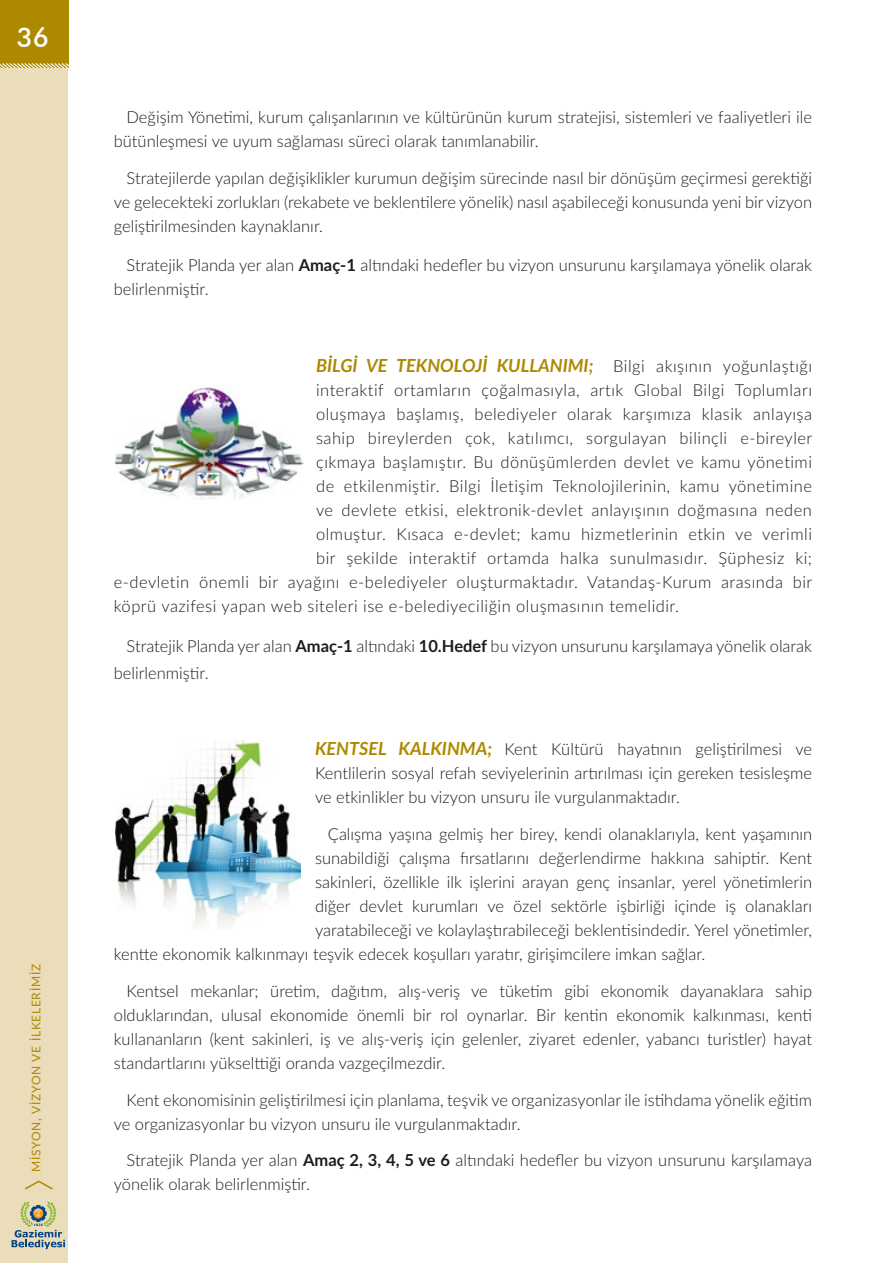
<style>
.page{position:relative;width:893px;height:1263px;background:#fff}
.page>*{position:absolute;margin:0;border:0;box-sizing:border-box;transform-origin:0 0}
.t1{font:500 27px "Futura BT";color:#fff}
.t2{font:italic 700 18px "Lato";color:#ad8900}
.t3{font:300 16.5px/24px "Lato";color:#1d1d1b}
.t4{font:300 16.5px "Lato";letter-spacing:.03em;color:#1d1d1b}
.t5{font:12px "Lato";letter-spacing:.06em;color:#ad8900}
.s1{font-weight:700}
.s2{font-weight:300;font-style:normal;font-size:16.5px;color:#1d1d1b}
.s3{font-weight:700;font-style:italic;font-size:18px;color:#ad8900}
</style>
<div class="page">
<div style="left:0;top:0;width:68px;height:68px;background:#ad8900"></div>
<svg style="left:0;top:62px;width:69px;height:6px"></svg>
<div style="left:0;top:68px;width:68px;height:1195px;background:#ebdcba"></div>
<svg style="left:25px;top:1180px;width:28px;height:10px"></svg>
<svg style="left:12px;top:1201px;width:53px;height:48px"></svg>
<img style="left:116px;top:741px;width:185px;height:186px">
<img style="left:115px;top:386px;width:188px;height:113px">
<h1 class="t1" style="left:16px;top:21px;width:34px">36</h1>
<p class="t5" style="left:28px;top:1172px;width:209px;rotate:-90deg">MİSYON, VİZYON VE İLKELERİMİZ</p>
<p class="t3" style="left:114px;top:104px;width:700px;text-indent:13px">Değişim Yönetimi, kurum çalışanlarının ve kültürünün kurum stratejisi, sistemleri ve faaliyetleri ile bütünleşmesi ve uyum sağlaması süreci olarak tanımlanabilir.</p>
<p class="t3" style="left:114px;top:165px;width:700px;text-align:justify;text-indent:13px">Stratejilerde yapılan değişiklikler kurumun değişim sürecinde nasıl bir dönüşüm geçirmesi gerektiği ve gelecekteki zorlukları (rekabete ve beklentilere yönelik) nasıl aşabileceği konusunda yeni bir vizyon geliştirilmesinden kaynaklanır.</p>
<p class="t3" style="left:114px;top:253px;width:700px;text-indent:13px">Stratejik Planda yer alan <span class="s1">Amaç-1</span> altındaki hedefler bu vizyon unsurunu karşılamaya yönelik olarak belirlenmiştir.</p>
<p class="t2" style="left:316px;top:352px;width:498px">BILGI VE TEKNOLOJI KULLANIMI; <span class="s2">Bilgi akışının yoğunlaştığı</span></p>
<p class="t4" style="left:316px;top:378px;width:497px">interaktif ortamların çoğalmasıyla, artık Global Bilgi Toplumları</p>
<p class="t4" style="left:316px;top:402px;width:498px">oluşmaya başlamış, belediyeler olarak karşımıza klasik anlayışa</p>
<p class="t4" style="left:316px;top:426px;width:498px">sahip bireylerden çok, katılımcı, sorgulayan bilinçli e-bireyler</p>
<p class="t4" style="left:316px;top:450px;width:497px">çıkmaya başlamıştır. Bu dönüşümlerden devlet ve kamu yönetimi</p>
<p class="t4" style="left:316px;top:474px;width:497px">de etkilenmiştir. Bilgi İletişim Teknolojilerinin, kamu yönetimine</p>
<p class="t4" style="left:316px;top:498px;width:497px">ve devlete etkisi, elektronik-devlet anlayışının doğmasına neden</p>
<p class="t4" style="left:316px;top:522px;width:497px">olmuştur. Kısaca e-devlet; kamu hizmetlerinin etkin ve verimli</p>
<p class="t4" style="left:316px;top:546px;width:497px">bir şekilde interaktif ortamda halka sunulmasıdır. Şüphesiz ki;</p>
<p class="t4" style="left:114px;top:570px;width:700px">e-devletin önemli bir ayağını e-belediyeler oluşturmaktadır. Vatandaş-Kurum arasında bir</p>
<p class="t4" style="left:114px;top:594px;width:567px">köprü vazifesi yapan web siteleri ise e-belediyeciliğin oluşmasının temelidir.</p>
<p class="t3" style="left:114px;top:632px;width:700px;line-height:27px;text-indent:13px">Stratejik Planda yer alan <span class="s1">Amaç-1</span> altındaki <span class="s1">10.Hedef</span> bu vizyon unsurunu karşılamaya yönelik olarak belirlenmiştir.</p>
<p class="t3" style="left:315px;top:737px;width:499px;text-align:justify"><span class="s3">KENTSEL KALKINMA;</span> Kent Kültürü hayatının geliştirilmesi ve Kentlilerin sosyal refah seviyelerinin artırılması için gereken tesisleşme ve etkinlikler bu vizyon unsuru ile vurgulanmaktadır.</p>
<p class="t3" style="left:328px;top:821px;width:486px">Çalışma yaşına gelmiş her birey, kendi olanaklarıyla, kent yaşamının</p>
<p class="t3" style="left:315px;top:845px;width:499px">sunabildiği çalışma fırsatlarını değerlendirme hakkına sahiptir. Kent</p>
<p class="t3" style="left:315px;top:869px;width:499px">sakinleri, özellikle ilk işlerini arayan genç insanlar, yerel yönetimlerin</p>
<p class="t3" style="left:315px;top:893px;width:499px">diğer devlet kurumları ve özel sektörle işbirliği içinde iş olanakları</p>
<p class="t3" style="left:315px;top:917px;width:499px">yaratabileceği ve kolaylaştırabileceği beklentisindedir. Yerel yönetimler,</p>
<p class="t3" style="left:114px;top:941px;width:593px">kentte ekonomik kalkınmayı teşvik edecek koşulları yaratır, girişimcilere imkan sağlar.</p>
<p class="t3" style="left:114px;top:978px;width:700px;text-align:justify;text-indent:13px">Kentsel mekanlar; üretim, dağıtım, alış-veriş ve tüketim gibi ekonomik dayanaklara sahip olduklarından, ulusal ekonomide önemli bir rol oynarlar. Bir kentin ekonomik kalkınması, kenti kullananların (kent sakinleri, iş ve alış-veriş için gelenler, ziyaret edenler, yabancı turistler) hayat standartlarını yükselttiği oranda vazgeçilmezdir.</p>
<p class="t3" style="left:114px;top:1087px;width:700px;text-indent:13px">Kent ekonomisinin geliştirilmesi için planlama, teşvik ve organizasyonlar ile istihdama yönelik eğitim ve organizasyonlar bu vizyon unsuru ile vurgulanmaktadır.</p>
<p class="t3" style="left:114px;top:1148px;width:700px;text-indent:13px">Stratejik Planda yer alan <span class="s1">Amaç 2, 3, 4, 5 ve 6</span> altındaki hedefler bu vizyon unsurunu karşılamaya yönelik olarak belirlenmiştir.</p>
</div>
